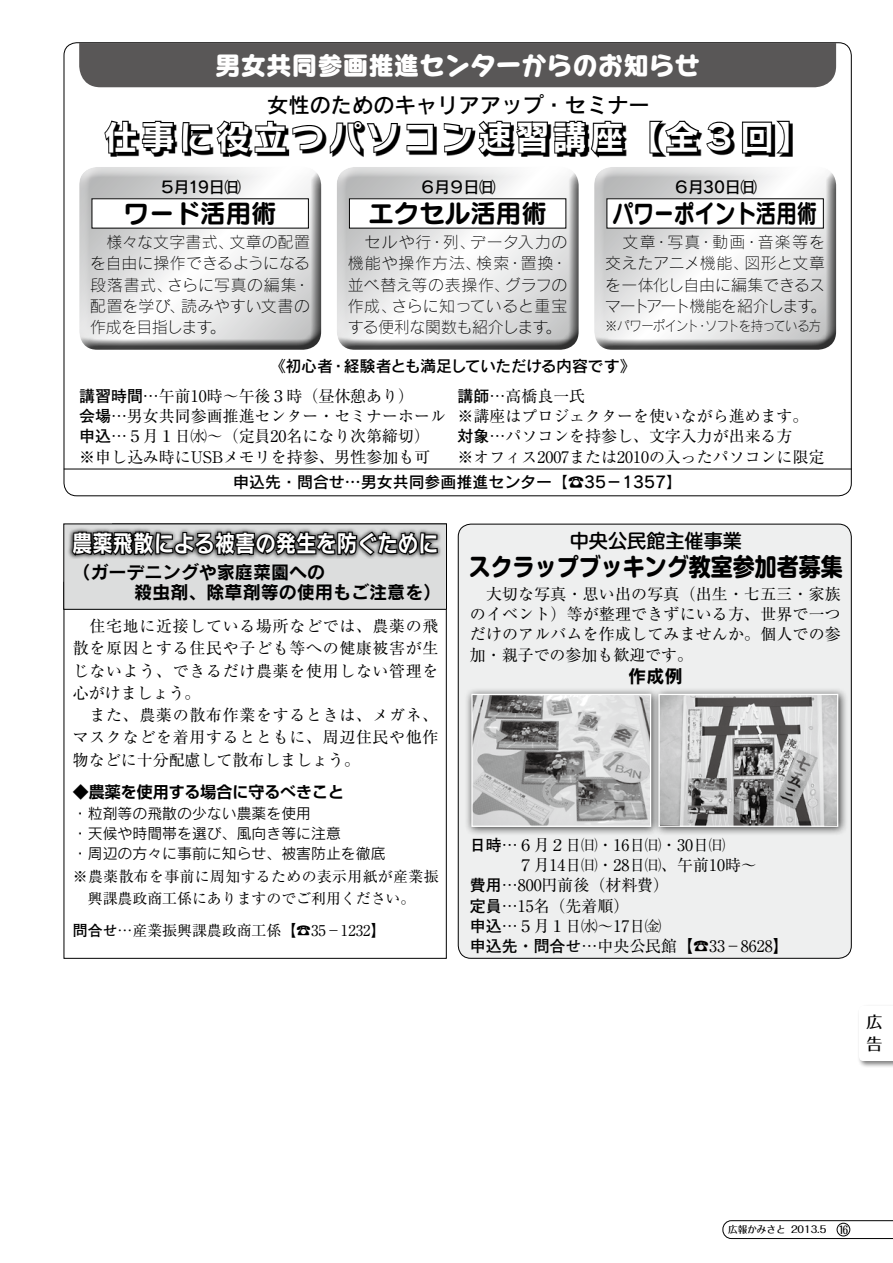
<style>
.page{position:relative;width:893px;height:1263px;background:#fff}
.page>*{position:absolute;margin:0;border:0;box-sizing:border-box;transform-origin:0 0}
.t1{font:34.05px "Rodin NTLG Pro B";letter-spacing:.1em;color:#fff}
.t2{font:25.5px "Seurat Capie Pro EB";color:#fff}
.t3{font:25.5px "Seurat Pro B";color:#000}
.t4{font:25.5px "Seurat Pro B";color:#000;scale:.8 1}
.t5{font:700 24.45px "Shin M Go Pro";color:#000;scale:.9 1}
.t6{font:23.4px "Rodin Wanpaku Pro B";color:#fff;scale:.87 1}
.t7{font:21.3px "Rodin Pro DB";color:#000}
.t8{font:500 19.2px "Shin M Go Pro";color:#000}
.t9{font:18px/20.2px "Rodin Pro B";color:#000}
.t10{font:15.9px/20.2px "Ryumin Pro";color:#000}
.t11{font:15.9px/22.4px "Ryumin Pro";letter-spacing:.045em;color:#000}
.t12{font:15.9px "Rodin Pro L";color:#000}
.t13{font:15.9px "Rodin Pro DB";letter-spacing:-.005em;color:#000}
.t14{font:15.9px "Rodin Pro L";letter-spacing:-.06em;color:#000}
.t15{font:15.9px/21.3px "Rodin Pro L";letter-spacing:.02em;color:#000}
.t16{font:15.9px "Rodin Pro DB";letter-spacing:-.035em;color:#000}
.t17{font:700 15.9px "Shin Go Pro De";color:#000}
.t18{font:15.9px "Rodin Pro L";letter-spacing:-.035em;color:#000}
.t19{font:15.9px "Rodin Pro L";letter-spacing:.035em;color:#000}
.t20{font:15.9px "Rodin Pro L";letter-spacing:.06em;color:#000}
.t21{font:500 15.9px/21.3px "Folk Pro";color:#000}
.t22{font:14.85px/20.2px "Rodin Pro M";color:#000}
.t23{font:14.85px/22.4px "Ryumin Pro";letter-spacing:.025em;color:#000}
.t24{font:14.85px "Ryumin Pro";color:#000}
.t25{font:13.8px "Rodin Pro L";letter-spacing:-.05em;color:#000;scale:.89 1}
.t26{font:500 10.65px "Folk Pro";color:#000}
.t27{font:500 9.6px "Folk Pro";color:#000}
.s1{font-family:"Futo Go B101 Pro";font-weight:700}
</style>
<div class="page">
<svg style="left:64px;top:610px;width:383px;height:349px"></svg>
<div style="left:857px;top:1004px;width:36px;height:65px;background:#000;opacity:.5"></div>
<svg style="left:859px;top:1006px;width:34px;height:55px"></svg>
<div style="left:64px;top:524px;width:382px;height:85px;background:#dcdddd"></div>
<div style="left:63px;top:523px;width:384px;height:87px;border:1px solid #000"></div>
<svg style="left:68px;top:528px;width:373px;height:29px"></svg>
<svg style="left:71px;top:529px;width:368px;height:30px;background:#494a4a"></svg>
<div style="left:458px;top:524px;width:393px;height:434px;background:#eeefef;border-radius:13px"></div>
<div style="left:79px;top:43px;width:757px;height:44px;background:#595757"></div>
<svg style="left:110px;top:123px;width:683px;height:34px"></svg>
<svg style="left:104px;top:120px;width:295px;height:36px"></svg>
<svg style="left:405px;top:123px;width:30px;height:30px"></svg>
<svg style="left:443px;top:120px;width:182px;height:36px"></svg>
<svg style="left:648px;top:120px;width:85px;height:35px"></svg>
<svg style="left:741px;top:120px;width:50px;height:35px;background:#434343"></svg>
<div style="left:76px;top:165px;width:246px;height:174px;background:#fff;opacity:.75"></div>
<div style="left:76px;top:170px;width:246px;height:181px;background:#000;opacity:.75"></div>
<div style="left:92px;top:199px;width:216px;height:29px;background:#fff"></div>
<div style="left:334px;top:165px;width:246px;height:174px;background:#fff;opacity:.75"></div>
<div style="left:334px;top:170px;width:246px;height:181px;background:#000;opacity:.75"></div>
<div style="left:349px;top:199px;width:217px;height:29px;background:#fff"></div>
<div style="left:591px;top:165px;width:246px;height:174px;background:#fff;opacity:.75"></div>
<div style="left:591px;top:170px;width:246px;height:181px;background:#000;opacity:.75"></div>
<div style="left:607px;top:199px;width:216px;height:29px;background:#fff"></div>
<hr style="left:64px;top:469px;width:787px;height:1px;background:#000">
<div style="left:465px;top:687px;width:196px;height:150px;background:#000;opacity:.75"></div>
<img style="left:473px;top:696px;width:176px;height:129px">
<div style="left:471px;top:694px;width:180px;height:133px;border:1px solid #fff"></div>
<div style="left:652px;top:687px;width:196px;height:150px;background:#000;opacity:.75"></div>
<img style="left:660px;top:696px;width:176px;height:129px">
<div style="left:658px;top:694px;width:180px;height:133px;border:1px solid #fff"></div>
<svg style="left:722px;top:1220px;width:171px;height:19px"></svg>
<h2 class="t2" style="left:215px;top:47px;width:486px">男女共同参画推進センターからのお知らせ</h2>
<h3 class="t7" style="left:267px;top:91px;width:384px">女性のためのキャリアアップ・セミナー</h3>
<h1 class="t1" style="left:104px;top:114px;width:709px">仕事に役立つパソコン速習講座【全３回【</h1>
<p class="t13" style="left:160px;top:176px;width:83px">５月19日㈰</p>
<p class="t13" style="left:420px;top:176px;width:77px">６月９日㈰</p>
<p class="t13" style="left:674px;top:176px;width:85px">６月30日㈰</p>
<h2 class="t3" style="left:124px;top:196px;width:155px">ワード活用術</h2>
<h2 class="t3" style="left:368px;top:196px;width:180px">エクセル活用術</h2>
<h2 class="t4" style="left:613px;top:196px;width:257px">パワーポイント活用術</h2>
<p class="t12" style="left:230px;top:232px;width:82px">文章の配置</p>
<p class="t12" style="left:90px;top:232px;width:145px">　様々な文字書式、</p>
<p class="t12" style="left:90px;top:253px;width:221px">を自由に操作できるようになる</p>
<p class="t12" style="left:294px;top:275px;width:17px">・</p>
<p class="t12" style="left:90px;top:275px;width:84px">段落書式、</p>
<p class="t19" style="left:167px;top:275px;width:131px">さらに写真の編集</p>
<p class="t12" style="left:181px;top:296px;width:130px">読みやすい文書の</p>
<p class="t12" style="left:90px;top:296px;width:97px">配置を学び、</p>
<p class="t12" style="left:348px;top:232px;width:129px">　セルや行・列、</p>
<p class="t12" style="left:470px;top:232px;width:99px">データ入力の</p>
<p class="t20" style="left:348px;top:253px;width:135px">機能や操作方法、</p>
<p class="t12" style="left:476px;top:253px;width:93px">検索・置換・</p>
<p class="t12" style="left:505px;top:275px;width:64px">グラフの</p>
<p class="t15" style="left:392px;top:274px;width:177px;text-indent:-44px">並べ替え等の表操作、<br>さらに知っていると重宝</p>
<p class="t12" style="left:348px;top:296px;width:51px">作成、</p>
<p class="t14" style="left:90px;top:317px;width:124px">作成を目指します</p>
<p class="t12" style="left:210px;top:317px;width:17px">。</p>
<p class="t18" style="left:348px;top:317px;width:202px">する便利な関数も紹介します</p>
<p class="t12" style="left:546px;top:317px;width:17px">。</p>
<p class="t12" style="left:605px;top:232px;width:97px">　文章・写真</p>
<p class="t12" style="left:698px;top:232px;width:128px">・動画・音楽等を</p>
<p class="t12" style="left:744px;top:253px;width:82px">図形と文章</p>
<p class="t12" style="left:605px;top:253px;width:145px">交えたアニメ機能、</p>
<p class="t12" style="left:605px;top:275px;width:221px">を一体化し自由に編集できるス</p>
<p class="t12" style="left:811px;top:296px;width:17px">。</p>
<p class="t14" style="left:605px;top:296px;width:209px">マートアート機能を紹介します</p>
<p class="t25" style="left:705px;top:317px;width:132px">ソフトを持っている方</p>
<p class="t25" style="left:605px;top:317px;width:106px">※パワーポイント</p>
<p class="t25" style="left:696px;top:317px;width:15px">・</p>
<p class="t13" style="left:270px;top:356px;width:65px">《初心者</p>
<p class="t10" style="left:79px;top:385px;width:368px"><span class="s1">講習時間</span>…午前10時～午後３時（昼休憩あり(<br><span class="s1">会場</span>…男女共同参画推進センター・セミナーホール<span class="s1">申込</span>…５月１日㈬～（定員20名になり次第締切( ※申し込み時にUSBメモリを持参、男性参加も可</p>
<p class="t10" style="left:458px;top:385px;width:368px"><span class="s1">講師</span>…高橋良一氏<br>※講座はプロジェクターを使いながら進めます。<span class="s1">対象</span>…パソコンを持参し、文字入力が出来る方<br>※オフィス2007または2010の入ったパソコンに限定</p>
<p class="t13" style="left:233px;top:472px;width:450px">申込先・問合せ…男女共同参画推進センター】☎35－1357【</p>
<p class="t16" style="left:344px;top:356px;width:293px">経験者とも満足していただける内容です《</p>
<p class="t13" style="left:330px;top:356px;width:17px">・</p>
<h3 class="t6" style="left:72px;top:527px;width:422px">農薬飛散による被害の発生を防ぐために</h3>
<p class="t9" style="left:134px;top:561px;width:309px;text-indent:-62px">（ガーデニングや家庭菜園への<br>殺虫剤、除草剤等の使用もご注意を(</p>
<p class="t11" style="left:73px;top:614px;width:367px">　住宅地に近接している場所などでは、農薬の飛散を原因とする住民や子ども等への健康被害が生じないよう、できるだけ農薬を使用しない管理を心がけましょう。<br>　また、農薬の散布作業をするときは、メガネ、マスクなどを着用するとともに、周辺住民や他作物などに十分配慮して散布しましょう。</p>
<p class="t17" style="left:73px;top:779px;width:273px">◆農薬を使用する場合に守るべきこと</p>
<p class="t22" style="left:73px;top:803px;width:314px">・粒剤等の飛散の少ない農薬を使用<br>・天候や時間帯を選び、風向き等に注意<br>・周辺の方々に事前に知らせ、被害防止を徹底</p>
<p class="t23" style="left:73px;top:864px;width:367px">※農薬散布を事前に周知するための表示用紙が産業振　興課農政商工係にありますのでご利用ください。</p>
<p class="t24" style="left:73px;top:919px;width:314px"><span class="s1">問合せ</span>…産業振興課農政商工係】☎35－1232【</p>
<p class="t8" style="left:570px;top:525px;width:174px">中央公民館主催事業</p>
<h3 class="t5" style="left:469px;top:547px;width:417px">スクラップブッキング教室参加者募集</h3>
<p class="t10" style="left:470px;top:583px;width:372px;text-align:justify">　大切な写真・思い出の写真（出生・七五三・家族のイベント）等が整理できずにいる方、世界で一つだけのアルバムを作成してみませんか。個人での参加・親子での参加も歓迎です。</p>
<p class="t9" style="left:628px;top:665px;width:56px">作成例</p>
<p class="t10" style="left:470px;top:834px;width:320px"><span class="s1">日時</span>…６月２日㈰・16日㈰・30日㈰<br>　　　７月14日㈰・28日㈰、午前10時~<br><span class="s1">費用</span>…800円前後（材料費(<br><span class="s1">定員</span>…15名（先着順(<br><span class="s1">申込</span>…５月１日㈬～17日㈮<br><span class="s1">申込先・問合せ</span>…中央公民館】☎33－8628【</p>
<p class="t21" style="left:866px;top:1009px;width:17px">広告</p>
<p class="t27" style="left:728px;top:1221px;width:59px">広報かみさと</p>
<p class="t27" style="left:791px;top:1221px;width:37px">2013.5</p>
<p class="t26" style="left:839px;top:1220px;width:11px">16</p>
</div>
